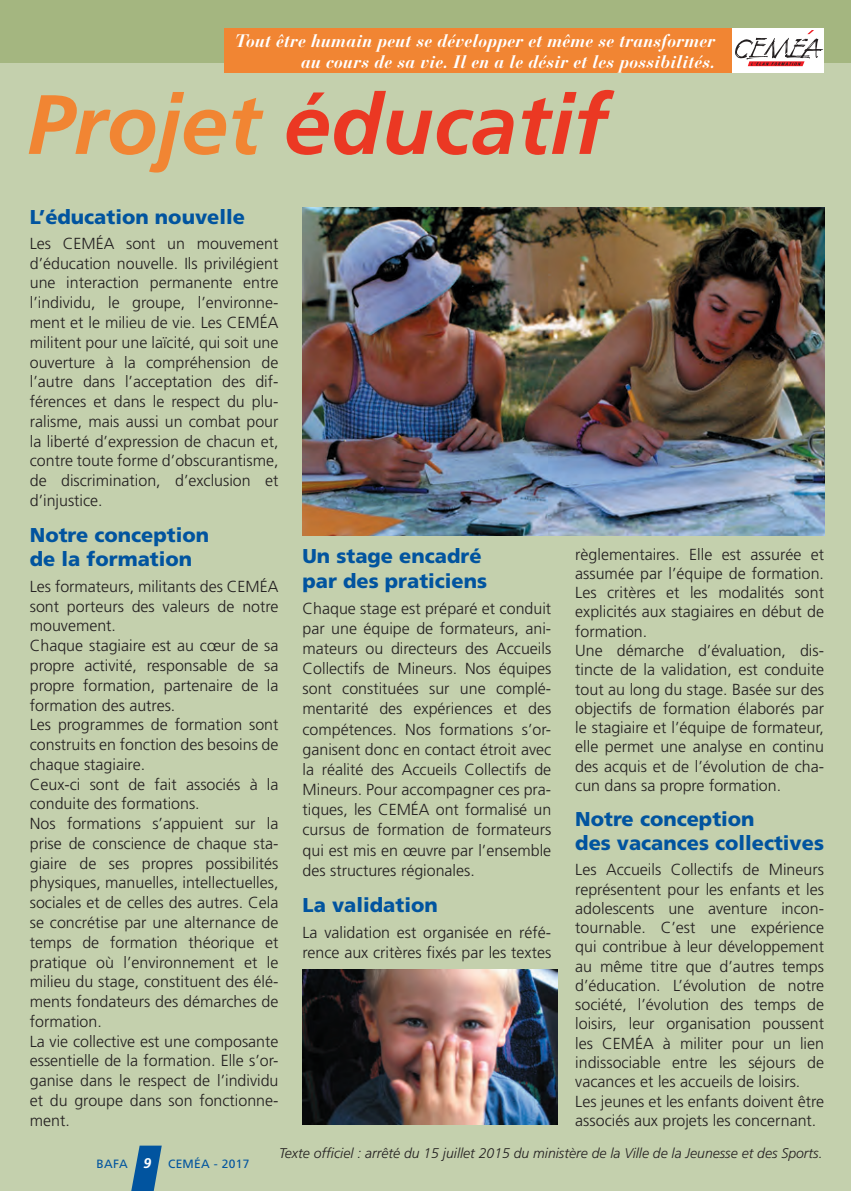
<style>
.page{position:relative;width:851px;height:1191px;background:#fff}
.page>*{position:absolute;margin:0;border:0;box-sizing:border-box;transform-origin:0 0}
.t1{font:italic 700 84px "Frutiger";color:#eb3823}
.Projet_éducatif_titr{font:900 20px/24.6px "Frutiger";color:#01549f}
.t2{font:italic 700 18px/21.4px "Bauer Bodoni";color:#fff;text-align:right}
.Projet_éducatif_text{font:300 16px/19.8px "Frutiger";color:#231f20;text-align:justify}
.Projet_éducatif_text-2{font:italic 300 14px "Frutiger";color:#231f20}
.t3{font:italic 700 14px "Frutiger";color:#fff}
.t4{font:12px "Frutiger";letter-spacing:.025em;color:#01549f}
.s1{color:#f18533}
</style>
<div class="page">
<div style="left:0;top:0;width:850px;height:1191px;background:#c4d0ad"></div>
<div style="left:0;top:0;width:850px;height:62px;background:#a4b680"></div>
<div style="left:224px;top:28px;width:508px;height:45px;background:#f18533"></div>
<div style="left:732px;top:28px;width:91px;height:45px;background:#fff"></div>
<svg style="left:735px;top:30px;width:88px;height:36px"></svg>
<img style="left:302px;top:208px;width:521px;height:328px">
<img style="left:302px;top:969px;width:255px;height:155px">
<svg style="left:131px;top:1145px;width:31px;height:46px"></svg>
<p class="t2" style="left:235px;top:30px;width:482px">Tout être humain peut se développer et même se transformer au cours de sa vie. Il en a le désir et les possibilités.</p>
<p class="t1" style="left:27px;top:75px;width:580px"><span class="s1">Projet</span> éducatif</p>
<p class="Projet_éducatif_titr" style="left:30px;top:204px;width:217px">L’éducation nouvelle</p>
<p class="Projet_éducatif_text" style="left:30px;top:233px;width:250px">Les CEMÉA sont un mouvement d’éducation nouvelle. Ils privilégient une interaction permanente entre l’individu, le groupe, l’environne&shy;ment et le milieu de vie. Les CEMÉA militent pour une laïcité, qui soit une ouverture à la compréhension de l’autre dans l’acceptation des dif&shy;férences et dans le respect du plu&shy;ralisme, mais aussi un combat pour la liberté d’expression de chacun et, contre toute forme d’obscurantisme, de discrimination, d’exclusion et d’injustice.</p>
<p class="Projet_éducatif_titr" style="left:30px;top:522px;width:181px">Notre conception de la formation</p>
<p class="Projet_éducatif_text" style="left:30px;top:576px;width:250px">Les formateurs, militants des CEMÉA sont porteurs des valeurs de notre mouvement.</p>
<p class="Projet_éducatif_text" style="left:30px;top:636px;width:250px">Chaque stagiaire est au cœur de sa propre activité, responsable de sa propre formation, partenaire de la formation des autres.</p>
<p class="Projet_éducatif_text" style="left:30px;top:715px;width:250px">Les programmes de formation sont construits en fonction des besoins de chaque stagiaire.</p>
<p class="Projet_éducatif_text" style="left:30px;top:774px;width:250px">Ceux-ci sont de fait associés à la conduite des formations.</p>
<p class="Projet_éducatif_text" style="left:30px;top:813px;width:250px">Nos formations s’appuient sur la prise de conscience de chaque sta&shy;giaire de ses propres possibilités physiques, manuelles, intellectuelles, sociales et de celles des autres. Cela se concrétise par une alternance de temps de formation théorique et pratique où l’environnement et le milieu du stage, constituent des élé&shy;ments fondateurs des démarches de formation.</p>
<p class="Projet_éducatif_text" style="left:30px;top:1031px;width:250px">La vie collective est une composante essentielle de la formation. Elle s’or&shy;ganise dans le respect de l’individu et du groupe dans son fonctionne&shy;ment.</p>
<p class="Projet_éducatif_titr" style="left:302px;top:543px;width:186px">Un stage encadré par des praticiens</p>
<p class="Projet_éducatif_text" style="left:302px;top:598px;width:250px">Chaque stage est préparé et conduit par une équipe de formateurs, ani&shy;mateurs ou directeurs des Accueils Collectifs de Mineurs. Nos équipes sont constituées sur une complé&shy;mentarité des expériences et des compétences. Nos formations s’or&shy;ganisent donc en contact étroit avec la réalité des Accueils Collectifs de Mineurs. Pour accompagner ces pra&shy;tiques, les CEMÉA ont formalisé un cursus de formation de formateurs qui est mis en œuvre par l’ensemble des structures régionales.</p>
<p class="Projet_éducatif_titr" style="left:302px;top:892px;width:137px">La validation</p>
<p class="Projet_éducatif_text" style="left:302px;top:922px;width:250px">La validation est organisée en réfé&shy;rence aux critères fixés par les textes</p>
<p class="Projet_éducatif_text" style="left:575px;top:544px;width:250px;line-height:19.2px">règlementaires. Elle est assurée et assumée par l’équipe de formation.<br>Les critères et les modalités sont explicités aux stagiaires en début de formation.</p>
<p class="Projet_éducatif_text" style="left:575px;top:641px;width:250px;line-height:19.2px">Une démarche d’évaluation, dis&shy;tincte de la validation, est conduite tout au long du stage. Basée sur des objectifs de formation élaborés par le stagiaire et l’équipe de formateur, elle permet une analyse en continu des acquis et de l’évolution de cha&shy;cun dans sa propre formation.</p>
<p class="Projet_éducatif_titr" style="left:575px;top:807px;width:250px;line-height:24px">Notre conception<br>des vacances collectives</p>
<p class="Projet_éducatif_text" style="left:575px;top:860px;width:250px;line-height:19.2px">Les Accueils Collectifs de Mineurs représentent pour les enfants et les adolescents une aventure incon&shy;tournable. C’est une expérience qui contribue à leur développement au même titre que d’autres temps d’éducation. L’évolution de notre société, l’évolution des temps de loisirs, leur organisation poussent les CEMÉA à militer pour un lien indissociable entre les séjours de vacances et les accueils de loisirs.</p>
<p class="Projet_éducatif_text" style="left:575px;top:1091px;width:250px;line-height:19.2px">Les jeunes et les enfants doivent être associés aux projets les concernant.</p>
<p class="t4" style="left:97px;top:1156px;width:33px">BAFA</p>
<p class="t4" style="left:168px;top:1156px;width:83px">CEMÉA - 2017</p>
<p class="t3" style="left:143px;top:1154px;width:9px">9</p>
<p class="Projet_éducatif_text-2" style="left:279px;top:1145px;width:544px">Texte officiel : arrêté du 15 juillet 2015 du ministère de la Ville de la Jeunesse et des Sports.</p>
</div>
